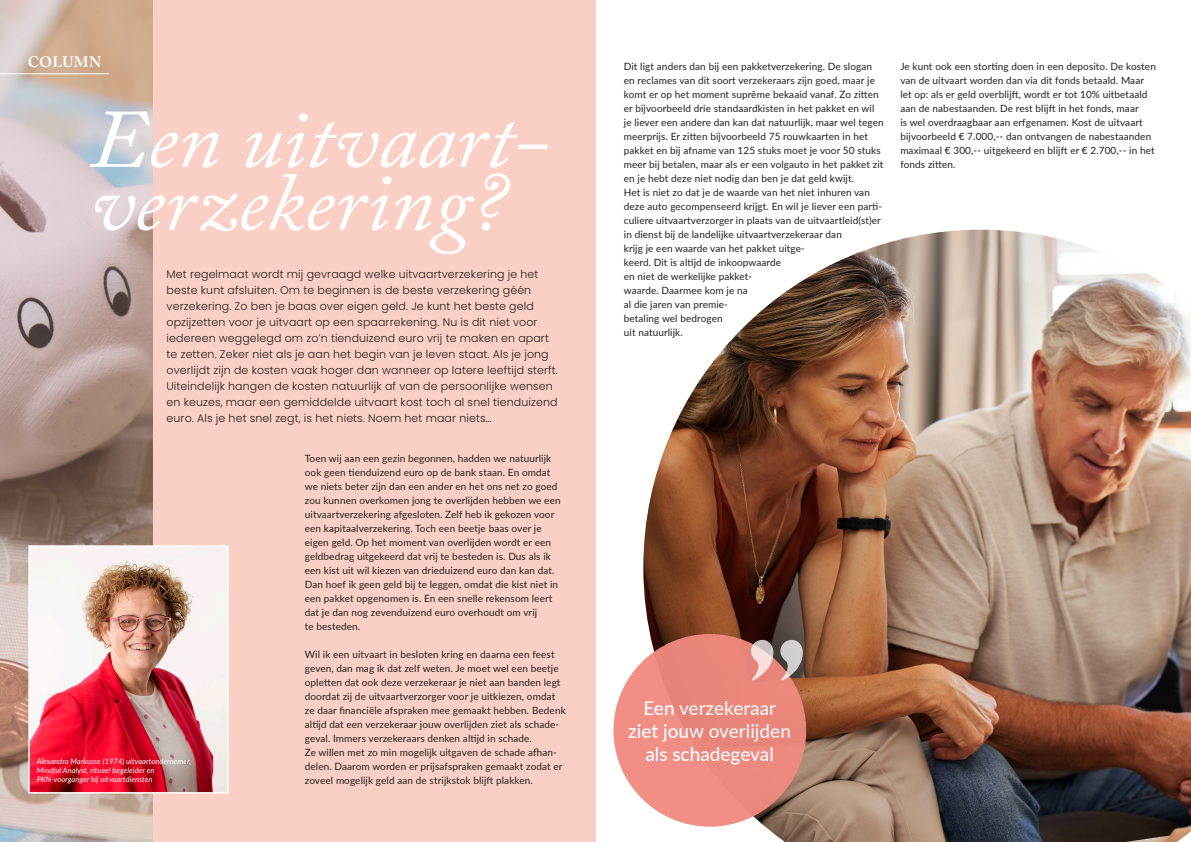
<style>
.page{position:relative;width:1191px;height:842px;background:#fff}
.page>*{position:absolute;margin:0;border:0;box-sizing:border-box;transform-origin:0 0}
.t1{font:700 156.8px "Mermaid Swash Caps";color:#fff}
.t2{font:italic 82.3px/62.9px "Adobe Caslon Pro";color:#fff}
.t3{font:500 19px/22.5px "Lato";color:#fff;text-align:center}
.Platte_tekst{font:700 15px "Adobe Caslon Pro";letter-spacing:.025em;color:#fff}
.Intro_groot_Poppins{font:300 11px/16px "Poppins";letter-spacing:.01em;color:#231f20}
.Platte_tekst-2{font:10px/14px "Lato";letter-spacing:.01em;color:#231f20}
.Fotobijschrift{font:italic 7.5px/9px "Lato";letter-spacing:.01em;color:#fff}
</style>
<div class="page">
<img style="left:643px;top:230px;width:548px;height:612px">
<div style="left:0;top:0;width:595px;height:842px;background:#facec3"></div>
<img style="left:0;top:0;width:152px;height:842px">
<img style="left:30px;top:547px;width:197px;height:244px">
<div style="left:28px;top:545px;width:201px;height:248px;border:1px solid #fff"></div>
<hr style="left:0;top:74px;width:109px;height:1px;background:#fff">
<div style="left:613px;top:634px;width:193px;height:193px;background:#f18a80;border-radius:50%"></div>
<p class="Platte_tekst" style="left:28px;top:53px;width:75px">COLUMN</p>
<p class="t2" style="left:90px;top:107px;width:460px">Een uitvaart&shy;verzekering?</p>
<p class="Intro_groot_Poppins" style="left:167px;top:266px;width:393px">Met regelmaat wordt mij gevraagd welke uitvaartverzekering je het beste kunt afsluiten. Om te beginnen is de beste verzekering géén verzekering. Zo ben je baas over eigen geld. Je kunt het beste geld opzijzetten voor je uitvaart op een spaarrekening. Nu is dit niet voor iedereen weggelegd om zo’n tienduizend euro vrij te maken en apart te zetten. Zeker niet als je aan het begin van je leven staat. Als je jong overlijdt zijn de kosten vaak hoger dan wanneer op latere leeftijd sterft.<br>Uiteindelijk hangen de kosten natuurlijk af van de persoonlijke wensen en keuzes, maar een gemiddelde uitvaart kost toch al snel tienduizend euro. Als je het snel zegt, is het niets. Noem het maar niets…</p>
<p class="Fotobijschrift" style="left:37px;top:757px;width:156px">Alexandra Markusse (1974) uitvaartondernemer,<br>Mindful Analyst, ritueel begeleider en<br>PKN-voorganger bij uitvaartdiensten</p>
<p class="Platte_tekst-2" style="left:305px;top:451px;width:257px">Toen wij aan een gezin begonnen, hadden we natuurlijk ook geen tienduizend euro op de bank staan. En omdat we niets beter zijn dan een ander en het ons net zo goed zou kunnen overkomen jong te overlijden hebben we een uitvaartverzekering afgesloten. Zelf heb ik gekozen voor een kapitaalverzekering. Toch een beetje baas over je eigen geld. Op het moment van overlijden wordt er een geldbedrag uitgekeerd dat vrij te besteden is. Dus als ik een kist uit wil kiezen van drieduizend euro dan kan dat.<br>Dan hoef ik geen geld bij te leggen, omdat die kist niet in een pakket opgenomen is. En een snelle rekensom leert dat je dan nog zevenduizend euro overhoudt om vrij<br>te besteden.</p>
<p class="Platte_tekst-2" style="left:305px;top:647px;width:262px">Wil ik een uitvaart in besloten kring en daarna een feest geven, dan mag ik dat zelf weten. Je moet wel een beetje opletten dat ook deze verzekeraar je niet aan banden legt doordat zij de uitvaartverzorger voor je uitkiezen, omdat ze daar financiële afspraken mee gemaakt hebben. Bedenk altijd dat een verzekeraar jouw overlijden ziet als schade&shy;geval. Immers verzekeraars denken altijd in schade.<br>Ze willen met zo min mogelijk uitgaven de schade afhan&shy;delen. Daarom worden er prijsafspraken gemaakt zodat er zoveel mogelijk geld aan de strijkstok blijft plakken.</p>
<p class="Platte_tekst-2" style="left:624px;top:59px;width:261px">Dit ligt anders dan bij een pakketverzekering. De slogan en reclames van dit soort verzekeraars zijn goed, maar je komt er op het moment suprême bekaaid vanaf. Zo zitten er bijvoorbeeld drie standaardkisten in het pakket en wil je liever een andere dan kan dat natuurlijk, maar wel tegen meerprijs. Er zitten bijvoorbeeld 75 rouwkaarten in het pakket en bij afname van 125 stuks moet je voor 50 stuks meer bij betalen, maar als er een volgauto in het pakket zit en je hebt deze niet nodig dan ben je dat geld kwijt.<br>Het is niet zo dat je de waarde van het niet inhuren van deze auto gecompenseerd krijgt. En wil je liever een parti&shy;culiere uitvaartverzorger in plaats van de uitvaartleid(st)er in dienst bij de landelijke uitvaartverzekeraar dan<br>krijg je een waarde van het pakket uitge-<br>keerd. Dit is altijd de inkoopwaarde<br>en niet de werkelijke pakket-<br>waarde. Daarmee kom je na<br>al die jaren van premie-<br>betaling wel bedrogen<br>uit natuurlijk.</p>
<p class="Platte_tekst-2" style="left:900px;top:59px;width:257px">Je kunt ook een storting doen in een deposito. De kosten van de uitvaart worden dan via dit fonds betaald. Maar let op: als er geld overblijft, wordt er tot 10% uitbetaald aan de nabestaanden. De rest blijft in het fonds, maar<br>is wel overdraagbaar aan erfgenamen. Kost de uitvaart bijvoorbeeld € 7.000,-- dan ontvangen de nabestaanden maximaal € 300,-- uitgekeerd en blijft er € 2.700,-- in het fonds zitten.</p>
<h1 class="t1" style="left:746px;top:606px;width:60px">''</h1>
<h3 class="t3" style="left:628px;top:696px;width:164px">Een verzekeraar ziet jouw overlijden als schadegeval</h3>
</div>
